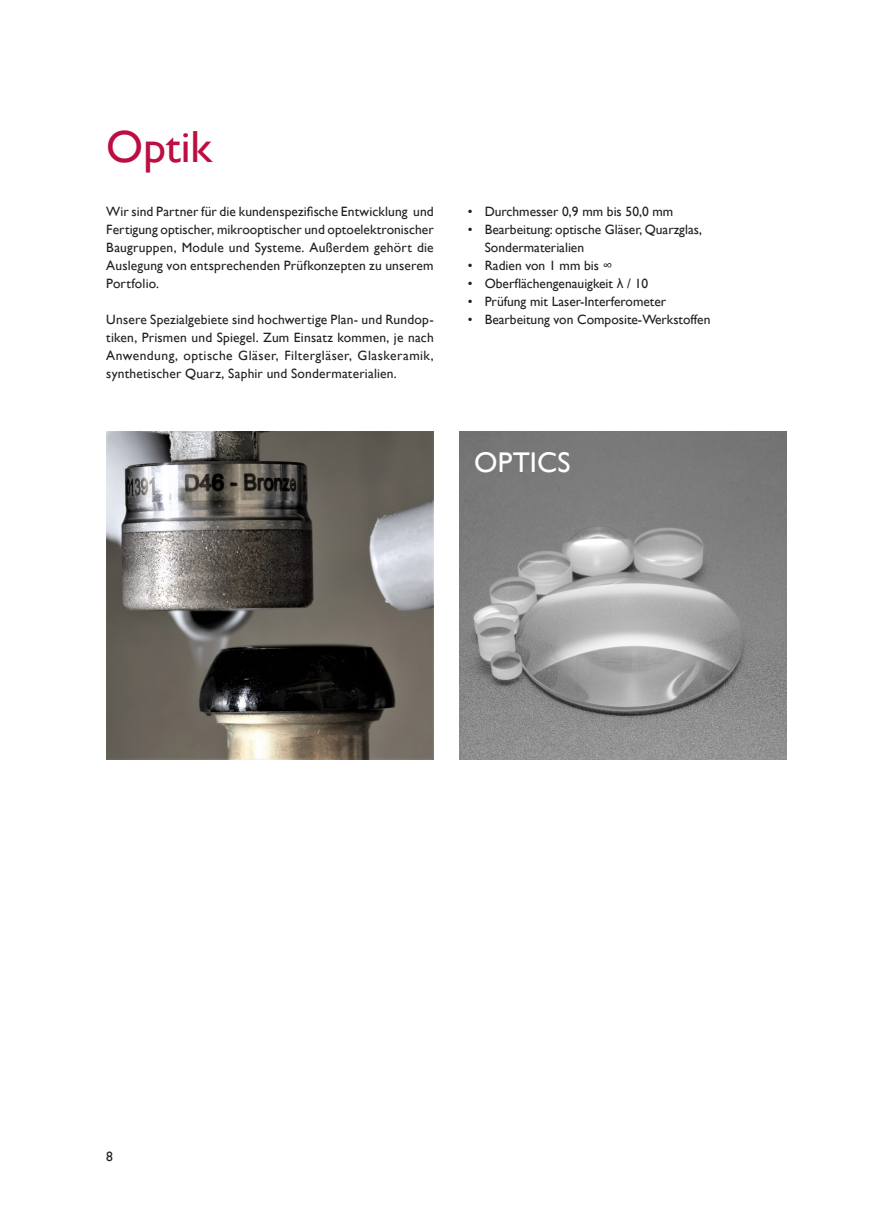
<style>
.page{position:relative;width:893px;height:1212px;background:#fff}
.page>*{position:absolute;margin:0;border:0;box-sizing:border-box;transform-origin:0 0}
.Überschrift_1{font:45px "Gill Sans";color:#bc0e41}
.Bildtitel{font:28.5px "Gill Sans";letter-spacing:.01em;color:#fff}
.Fließtext{font:13.5px/18px "Gill Sans";color:#231f20;text-align:justify}
.s1{font-family:"Arial"}
</style>
<div class="page">
<img style="left:106px;top:432px;width:328px;height:327px">
<img style="left:459px;top:432px;width:328px;height:327px">
<p class="Überschrift_1" style="left:106px;top:120px;width:107px">Optik</p>
<p class="Fließtext" style="left:106px;top:202px;width:329px">Wir sind Partner für die kundenspezifische Entwicklung und Fertigung optischer, mikrooptischer und optoelektronischer Baugruppen, Module und Systeme. Außerdem gehört die Auslegung von entsprechenden Prüfkonzepten zu unserem Portfolio.</p>
<p class="Fließtext" style="left:106px;top:310px;width:329px">Unsere Spezialgebiete sind hochwertige Plan- und Rundop&shy;tiken, Prismen und Spiegel. Zum Einsatz kommen, je nach Anwendung, optische Gläser, Filtergläser, Glaskeramik, synthetischer Quarz, Saphir und Sondermaterialien.</p>
<p class="Fließtext" style="left:468px;top:202px;width:207px">• Durchmesser 0,9 mm bis 50,0 mm</p>
<p class="Fließtext" style="left:485px;top:220px;width:219px;text-indent:-17px">• Bearbeitung: optische Gläser, Quarzglas,<br>Sondermaterialien</p>
<p class="Fließtext" style="left:468px;top:256px;width:146px">• Radien von 1 mm bis ∞</p>
<p class="Fließtext" style="left:468px;top:274px;width:182px">• Oberflächengenauigkeit <span class="s1">λ</span> / 10</p>
<p class="Fließtext" style="left:468px;top:292px;width:200px">• Prüfung mit Laser-Interferometer</p>
<p class="Fließtext" style="left:468px;top:310px;width:244px">• Bearbeitung von Composite-Werkstoffen</p>
<p class="Bildtitel" style="left:474px;top:446px;width:98px">OPTICS</p>
<p class="Fließtext" style="left:106px;top:1147px;width:8px">8</p>
</div>
